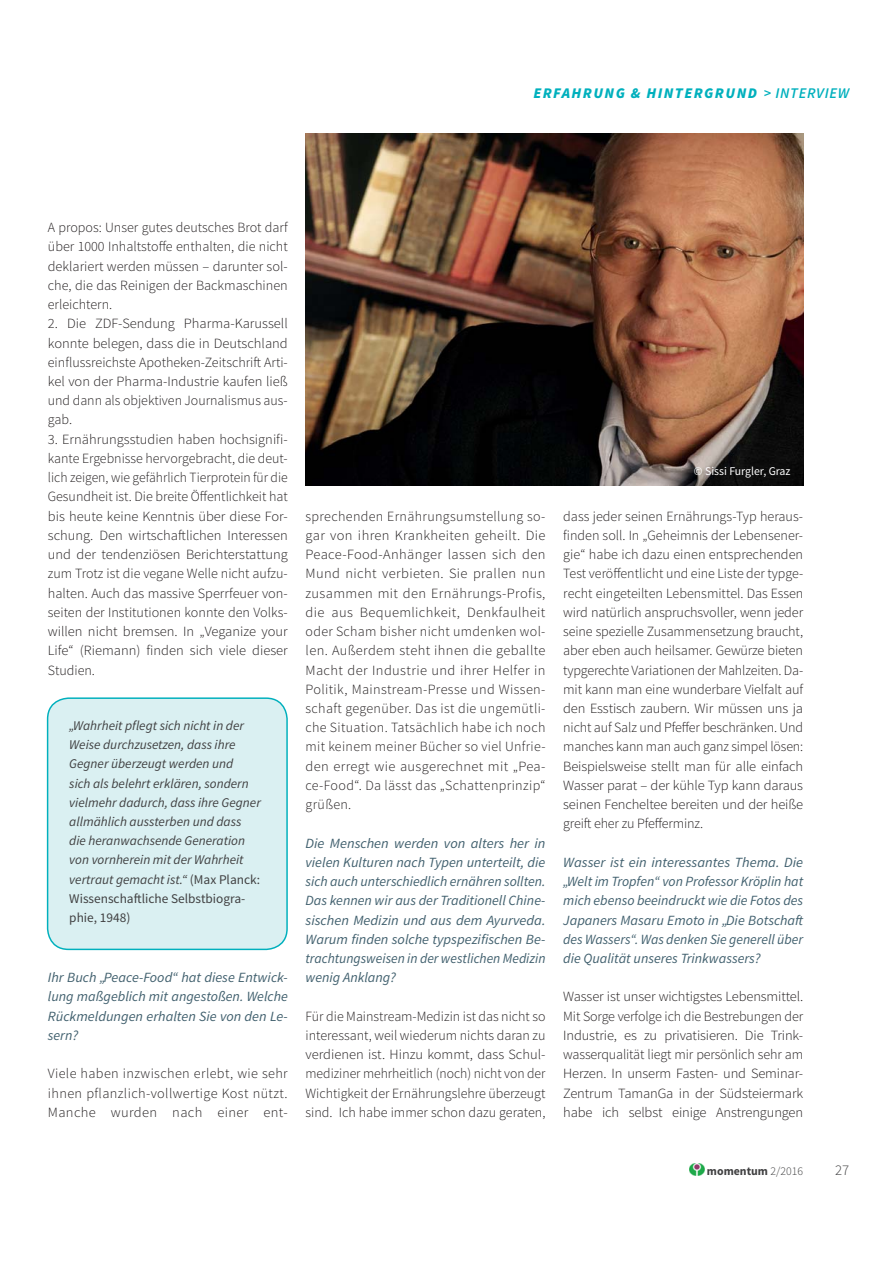
<style>
.page{position:relative;width:893px;height:1263px;background:#fff}
.page>*{position:absolute;margin:0;border:0;box-sizing:border-box;transform-origin:0 0}
.t1{font:italic 900 14.85px "Source Sans Pro";letter-spacing:.1em;color:#00b0bd}
.t2{font:300 14.85px "Source Sans Pro";color:#404041}
.t3{font:300 14.1px/19.2px "Source Sans Pro";color:#231f20;text-align:justify}
.t4{font:italic 14.1px/19.2px "Source Sans Pro";color:#41606e;text-align:justify}
.t5{font:italic 13.35px/19.2px "Source Sans Pro";color:#404041}
.t6{font:11.85px "Source Sans Pro";color:#fff}
.t7{font:700 11.85px "Source Sans Pro";color:#404041}
.s1{font-weight:600}
.s2{font-style:normal}
.s3{font-weight:300}
</style>
<div class="page">
<img style="left:689px;top:1163px;width:15px;height:13px">
<div style="left:48px;top:698px;width:239px;height:251px;background:#daf0f2;border-radius:21px"></div>
<div style="left:47px;top:697px;width:241px;height:253px;border:1px solid #00b0bd;border-radius:21px"></div>
<img style="left:305px;top:133px;width:498px;height:353px">
<p class="t1" style="left:533px;top:84px;width:317px">ERFAHRUNG &amp; HINTERGRUND <span class="s1">&gt; INTERVIEW</span></p>
<p class="t3" style="left:48px;top:219px;width:241px">A propos: Unser gutes deutsches Brot darf über 1000 Inhaltstoffe enthalten, die nicht deklariert werden müssen – darunter sol&shy;che, die das Reinigen der Backmaschinen erleichtern.</p>
<p class="t3" style="left:48px;top:315px;width:241px">2. Die ZDF-Sendung Pharma-Karussell konnte belegen, dass die in Deutschland einflussreichste Apotheken-Zeitschrift Arti&shy;kel von der Pharma-Industrie kaufen ließ und dann als objektiven Journalismus aus&shy;gab.</p>
<p class="t3" style="left:48px;top:431px;width:241px">3. Ernährungsstudien haben hochsignifi&shy;kante Ergebnisse hervorgebracht, die deut&shy;lich zeigen, wie gefährlich Tierprotein für die Gesundheit ist. Die breite Öffentlichkeit hat bis heute keine Kenntnis über diese For&shy;schung. Den wirtschaftlichen Interessen und der tendenziösen Berichterstattung zum Trotz ist die vegane Welle nicht aufzu&shy;halten. Auch das massive Sperrfeuer von&shy;seiten der Institutionen konnte den Volks&shy;willen nicht bremsen. In „Veganize your Life“ (Riemann) finden sich viele dieser Studien.</p>
<p class="t5" style="left:69px;top:717px;width:193px">„Wahrheit pflegt sich nicht in der<br>Weise durchzusetzen, dass ihre<br>Gegner überzeugt werden und<br>sich als belehrt erklären, sondern vielmehr dadurch, dass ihre Gegner allmählich aussterben und dass die heranwachsende Generation von vornherein mit der Wahrheit vertraut gemacht ist.“ <span class="s2">(Max Planck:<br>Wissenschaftliche Selbstbiogra&shy;phie, 1948)</span></p>
<p class="t4" style="left:48px;top:969px;width:241px">Ihr Buch „Peace-Food“ hat diese Entwick&shy;lung maßgeblich mit angestoßen. Welche Rückmeldungen erhalten Sie von den Le&shy;sern?</p>
<p class="t3" style="left:48px;top:1065px;width:241px">Viele haben inzwischen erlebt, wie sehr ihnen pflanzlich-vollwertige Kost nützt.<br>Manche wurden nach einer ent -</p>
<p class="t3" style="left:305px;top:508px;width:241px">sprechenden Ernährungsumstellung so&shy;gar von ihren Krankheiten geheilt. Die Peace-Food-Anhänger lassen sich den Mund nicht verbieten. Sie prallen nun zusammen mit den Ernährungs-Profis, die aus Bequemlichkeit, Denkfaulheit oder Scham bisher nicht umdenken wol&shy;len. Außerdem steht ihnen die geballte Macht der Indus trie und ihrer Helfer in Politik, Mainstream-Presse und Wissen&shy;schaft gegenüber. Das ist die ungemütli&shy;che Situation. Tatsächlich habe ich noch mit keinem meiner Bücher so viel Unfrie&shy;den erregt wie ausgerechnet mit „Pea&shy;ce-Food“. Da lässt das „Schattenprinzip“ grüßen.</p>
<p class="t4" style="left:305px;top:835px;width:241px">Die Menschen werden von alters her in vielen Kulturen nach Typen unterteilt, die sich auch unterschiedlich ernähren sollten.<br>Das kennen wir aus der Traditionell Chine&shy;sischen Medizin und aus dem Ayurveda.<br>Warum finden solche typspezifischen Be&shy;trachtungsweisen in der westlichen Medizin wenig Anklang?</p>
<p class="t3" style="left:305px;top:1008px;width:241px">Für die Mainstream-Medizin ist das nicht so interessant, weil wiederum nichts daran zu verdienen ist. Hinzu kommt, dass Schul&shy;mediziner mehrheitlich (noch) nicht von der Wichtigkeit der Ernährungslehre überzeugt sind. Ich habe immer schon dazu geraten,</p>
<p class="t6" style="left:694px;top:464px;width:98px">© Sissi Furgler, Graz</p>
<p class="t3" style="left:563px;top:508px;width:241px">dass jeder seinen Ernährungs-Typ heraus&shy;finden soll. In „Geheimnis der Lebensener&shy;gie“ habe ich dazu einen entsprechenden Test veröffentlicht und eine Liste der typge&shy;recht eingeteilten Lebensmittel. Das Essen wird natürlich anspruchsvoller, wenn jeder seine spezielle Zusammensetzung braucht, aber eben auch heilsamer. Gewürze bieten typgerechte Variationen der Mahlzeiten. Da&shy;mit kann man eine wunderbare Vielfalt auf den Esstisch zaubern. Wir müssen uns ja nicht auf Salz und Pfeffer beschränken. Und manches kann man auch ganz simpel lösen:<br>Beispielsweise stellt man für alle einfach Wasser parat – der kühle Typ kann daraus seinen Fencheltee bereiten und der heiße greift eher zu Pfefferminz.</p>
<p class="t4" style="left:563px;top:854px;width:242px">Wasser ist ein interessantes Thema. Die „Welt im Tropfen“ von Professor Kröplin hat mich ebenso beeindruckt wie die Fotos des Japaners Masaru Emoto in „Die Botschaft des Wassers“. Was denken Sie generell über die Qualität unseres Trinkwassers?</p>
<p class="t3" style="left:563px;top:988px;width:241px">Wasser ist unser wichtigstes Lebensmittel.<br>Mit Sorge verfolge ich die Bestrebungen der Industrie, es zu privatisieren. Die Trink&shy;wasserqualität liegt mir persönlich sehr am Herzen. In unserm Fasten- und Seminar-Zentrum TamanGa in der Südsteiermark habe ich selbst einige Anstrengungen</p>
<p class="t7" style="left:707px;top:1164px;width:98px">momentum <span class="s3">2/2016</span></p>
<p class="t2" style="left:835px;top:1164px;width:16px">27</p>
</div>
